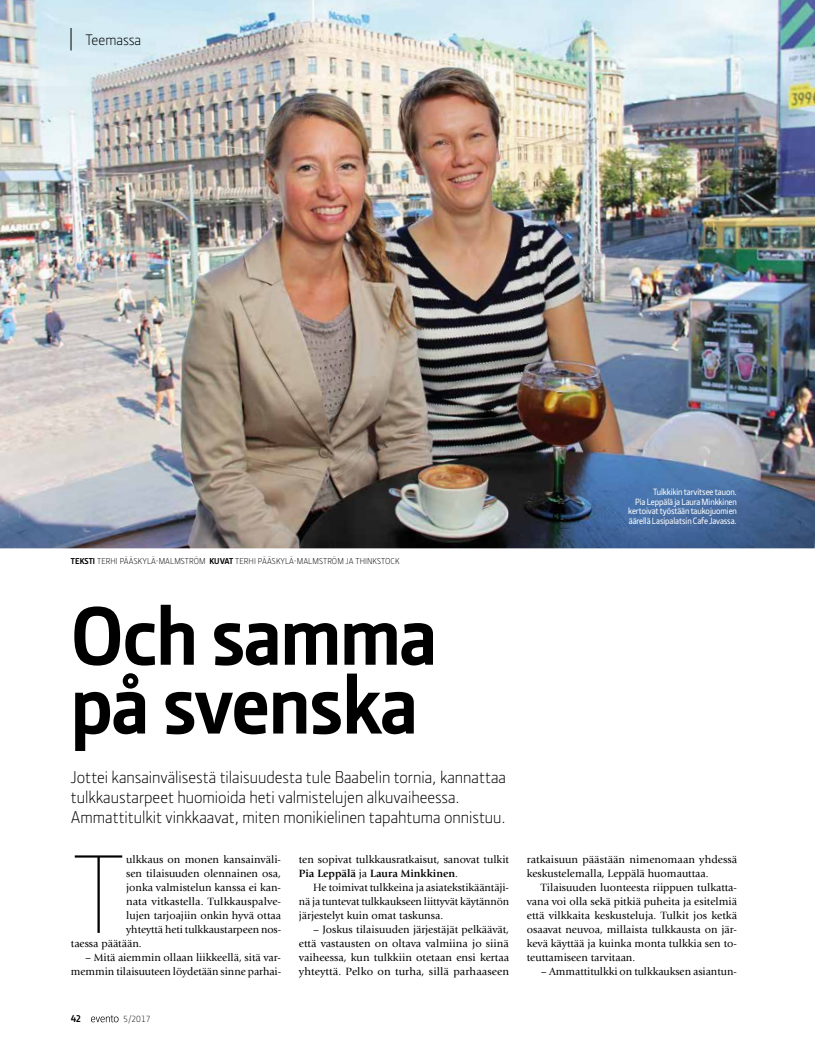
<style>
.page{position:relative;width:815px;height:1053px;background:#fff}
.page>*{position:absolute;margin:0;border:0;box-sizing:border-box;transform-origin:0 0}
.t1{font:100 114.75px "Section";color:#000}
.t2{font:700 85px/68.8px "Section";letter-spacing:-.01em;color:#000}
.t3{font:300 17.5px/20px "Section";color:#000}
.t4{font:300 15.62px "Section";color:#000}
.t5{font:11px/14px "Giovanni Std";color:#000;text-align:justify}
.t6{font:700 10px "Section";color:#000}
.t7{font:500 9.38px/9.8px "Section";letter-spacing:-.01em;color:#fff;text-align:right}
.t8{font:300 9.12px "Section";color:#000}
.t9{font:300 8.75px "Section";letter-spacing:.01em;color:#000}
.s1{font-weight:700}
</style>
<div class="page">
<svg style="left:91px;top:1015px;width:28px;height:7px"></svg>
<img style="left:0;top:0;width:815px;height:548px">
<svg style="left:71px;top:28px;width:1px;height:22px"></svg>
<h3 class="t4" style="left:85px;top:31px;width:57px">Teemassa</h3>
<p class="t9" style="left:71px;top:555px;width:330px"><span class="s1">TEKSTI</span> TERHI PÄÄSKYLÄ-MALMSTRÖM <span class="s1">KUVAT</span> TERHI PÄÄSKYLÄ-MALMSTRÖM JA THINKSTOCK</p>
<h2 class="t2" style="left:71px;top:601px;width:368px">Och samma på svenska</h2>
<h3 class="t3" style="left:71px;top:766px;width:437px">Jottei kansainvälisestä tilaisuudesta tule Baabelin tornia, kannattaa tulkkaustarpeet huomioida heti valmistelujen alkuvaiheessa.<br>Ammattitulkit vinkkaavat, miten monikielinen tapahtuma onnistuu.</h3>
<h1 class="t1" style="left:71px;top:826px;width:57px">T</h1>
<p class="t5" style="left:126px;top:852px;width:156px">ulkkaus on monen kansainväli-</p>
<p class="t5" style="left:299px;top:852px;width:212px">ten sopivat tulkkausratkaisut, sanovat tulkit<br><span class="s1">Pia Leppälä</span> ja <span class="s1">Laura Minkkinen</span>.</p>
<p class="t5" style="left:299px;top:880px;width:212px;text-indent:14px">He toimivat tulkkeina ja asiatekstikääntäji&shy;nä ja tuntevat tulkkaukseen liittyvät käytännön järjestelyt kuin omat taskunsa.</p>
<p class="t5" style="left:299px;top:922px;width:212px;text-indent:14px">– Joskus tilaisuuden järjestäjät pelkäävät, että vastausten on oltava valmiina jo siinä vaiheessa, kun tulkkiin otetaan ensi kertaa yhteyttä. Pelko on turha, sillä parhaaseen</p>
<p class="t5" style="left:126px;top:866px;width:156px">sen tilaisuuden olennainen osa,</p>
<p class="t5" style="left:126px;top:880px;width:156px">jonka valmistelun kanssa ei kan-</p>
<p class="t5" style="left:126px;top:894px;width:156px">nata vitkastella. Tulkkauspalve-</p>
<p class="t5" style="left:126px;top:908px;width:156px">lujen tarjoajiin onkin hyvä ottaa</p>
<p class="t5" style="left:126px;top:922px;width:156px">yhteyttä heti tulkkaustarpeen nos-</p>
<p class="t5" style="left:71px;top:936px;width:72px">taessa päätään.</p>
<p class="t5" style="left:71px;top:950px;width:212px;text-align:right">– Mitä aiemmin ollaan liikkeellä, sitä var&shy;memmin tilaisuuteen löydetään sinne parhai-</p>
<p class="t6" style="left:71px;top:1012px;width:12px">42</p>
<p class="t8" style="left:123px;top:1013px;width:29px">5/2017</p>
<p class="t7" style="left:628px;top:486px;width:110px">Tulkkikin tarvitsee tauon.<br>Pia Leppälä ja Laura Minkkinen kertoivat työstään taukojuomien äärellä Lasipalatsin Cafe Javassa.</p>
<p class="t5" style="left:527px;top:852px;width:212px">ratkaisuun päästään nimenomaan yhdessä keskustelemalla, Leppälä huomauttaa.</p>
<p class="t5" style="left:527px;top:880px;width:212px;text-indent:14px">Tilaisuuden luonteesta riippuen tulkatta&shy;vana voi olla sekä pitkiä puheita ja esitelmiä että vilkkaita keskusteluja. Tulkit jos ketkä osaavat neuvoa, millaista tulkkausta on jär&shy;kevä käyttää ja kuinka monta tulkkia sen to&shy;teuttamiseen tarvitaan.</p>
<p class="t5" style="left:541px;top:964px;width:198px">– Ammattitulkki on tulkkauksen asiantun-</p>
</div>
